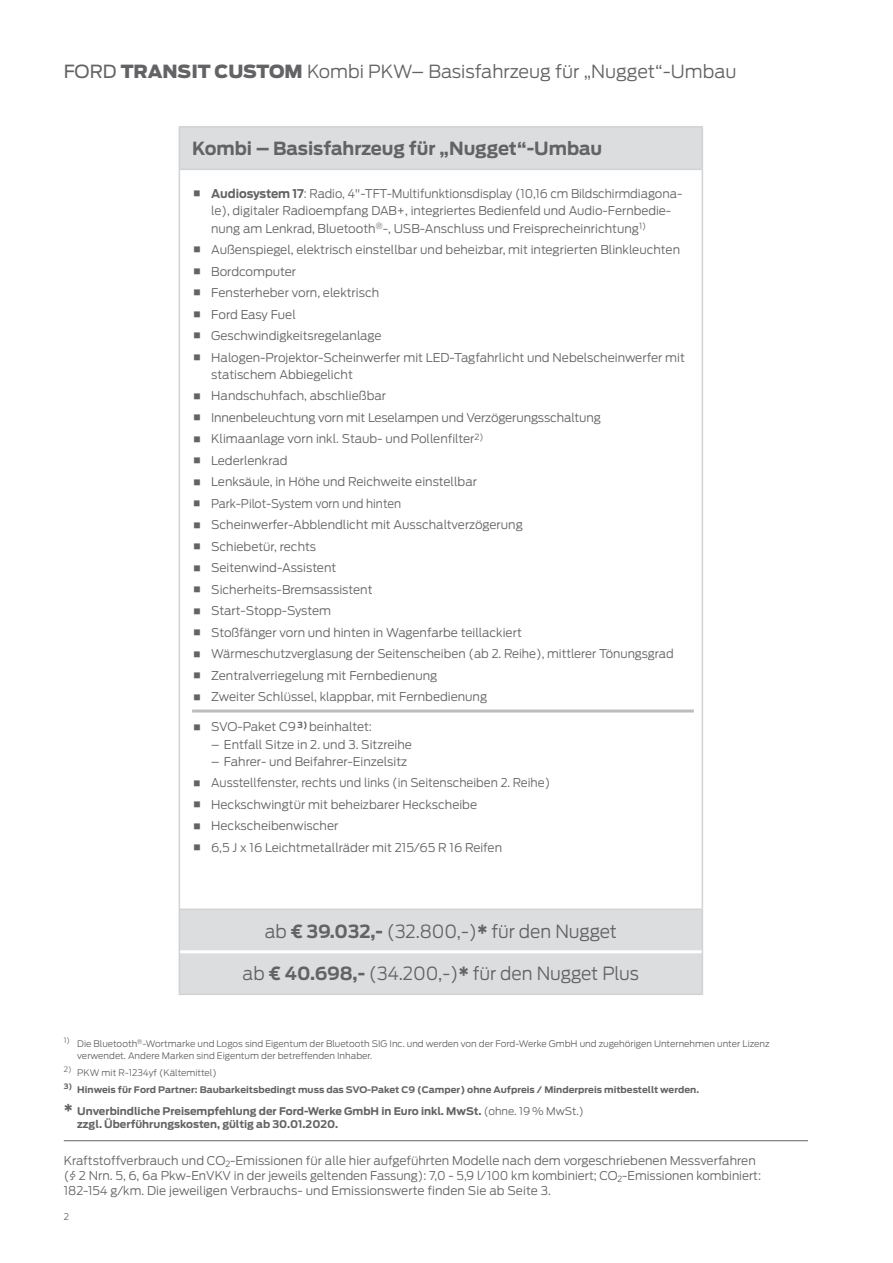
<style>
.page{position:relative;width:893px;height:1263px;background:#fff}
.page>*{position:absolute;margin:0;border:0;box-sizing:border-box;transform-origin:0 0}
.t1{font:300 18px "Ford Antenna";letter-spacing:-.005em;color:#636366}
.t2{font:700 18px "Ford Antenna";color:#636366}
.t3{font:300 12px/21.5px "Ford Antenna";color:#636366}
.t4{font:700 10.5px/12.6px "Ford Antenna";color:#636366}
.t5{font:300 9px/12.6px "Ford Antenna";color:#636366}
.t6{font:700 9px "Ford Antenna";letter-spacing:.005em;color:#636366}
.s1{font-weight:400}
.s2{font-weight:900}
.s3{font-weight:700}
.s4{font-size:15px}
.s5{font-weight:300}
</style>
<div class="page">
<hr style="left:64px;top:1140px;width:744px;height:1px;background:#636366">
<svg style="left:180px;top:128px;width:522px;height:865px"></svg>
<hr style="left:179px;top:126px;width:524px;height:2px;background:#d1d2d4">
<hr style="left:179px;top:128px;width:1px;height:41px;background:#d1d2d4">
<hr style="left:702px;top:128px;width:1px;height:41px;background:#d1d2d4">
<hr style="left:179px;top:170px;width:1px;height:738px;background:#d1d2d4">
<hr style="left:702px;top:170px;width:1px;height:738px;background:#d1d2d4">
<hr style="left:179px;top:908px;width:524px;height:2px;background:#d1d2d4">
<hr style="left:179px;top:910px;width:1px;height:42px;background:#d1d2d4">
<hr style="left:702px;top:910px;width:1px;height:42px;background:#d1d2d4">
<hr style="left:179px;top:169px;width:524px;height:1px;background:#d1d2d4">
<hr style="left:179px;top:952px;width:1px;height:41px;background:#d1d2d4">
<hr style="left:702px;top:952px;width:1px;height:41px;background:#d1d2d4">
<hr style="left:179px;top:993px;width:524px;height:2px;background:#d1d2d4">
<hr style="left:180px;top:950px;width:522px;height:3px;background:#fff">
<hr style="left:192px;top:709px;width:502px;height:3px;background:#bcbdc0">
<svg style="left:194px;top:191px;width:6px;height:6px"></svg>
<svg style="left:194px;top:247px;width:6px;height:6px"></svg>
<svg style="left:194px;top:268px;width:6px;height:6px"></svg>
<svg style="left:194px;top:290px;width:6px;height:6px"></svg>
<svg style="left:194px;top:311px;width:6px;height:6px"></svg>
<svg style="left:194px;top:333px;width:6px;height:6px"></svg>
<svg style="left:194px;top:354px;width:6px;height:6px"></svg>
<svg style="left:194px;top:393px;width:6px;height:6px"></svg>
<svg style="left:194px;top:415px;width:6px;height:5px"></svg>
<svg style="left:194px;top:436px;width:6px;height:6px"></svg>
<svg style="left:194px;top:458px;width:6px;height:5px"></svg>
<svg style="left:194px;top:479px;width:6px;height:6px"></svg>
<svg style="left:194px;top:501px;width:6px;height:5px"></svg>
<svg style="left:194px;top:522px;width:6px;height:6px"></svg>
<svg style="left:194px;top:544px;width:6px;height:5px"></svg>
<svg style="left:194px;top:565px;width:6px;height:6px"></svg>
<svg style="left:194px;top:587px;width:6px;height:5px"></svg>
<svg style="left:194px;top:608px;width:6px;height:6px"></svg>
<svg style="left:194px;top:630px;width:6px;height:5px"></svg>
<svg style="left:194px;top:651px;width:6px;height:6px"></svg>
<svg style="left:194px;top:673px;width:6px;height:5px"></svg>
<svg style="left:194px;top:694px;width:6px;height:6px"></svg>
<svg style="left:194px;top:724px;width:6px;height:6px"></svg>
<svg style="left:194px;top:780px;width:6px;height:6px"></svg>
<svg style="left:194px;top:802px;width:6px;height:5px"></svg>
<svg style="left:194px;top:823px;width:6px;height:6px"></svg>
<svg style="left:194px;top:845px;width:6px;height:5px"></svg>
<h1 class="t1" style="left:64px;top:56px;width:674px"><span class="s1">FORD</span> <span class="s2">TRANSIT CUSTOM</span> Kombi PKW– Basisfahrzeug für „Nugget“-Umbau</h1>
<h1 class="t2" style="left:192px;top:132px;width:412px">Kombi – Basisfahrzeug für „Nugget“-Umbau</h1>
<p class="t3" style="left:211px;top:184px;width:473px;line-height:17.2px"><span class="s3">Audiosystem 17</span>: Radio, 4"-TFT-Multifunktionsdisplay (10,16 cm Bildschirmdiagona&shy;le), digitaler Radioempfang DAB+, integriertes Bedienfeld und Audio-Fernbedie&shy;nung am Lenkrad, Bluetooth<sup>®</sup>-, USB-Anschluss und Freisprecheinrichtung<sup>1)</sup></p>
<p class="t3" style="left:211px;top:238px;width:475px">Außenspiegel, elektrisch einstellbar und beheizbar, mit integrierten Blinkleuchten Bordcomputer<br>Fensterheber vorn, elektrisch<br>Ford Easy Fuel<br>Geschwindigkeitsregelanlage<br>Halogen-Projektor-Scheinwerfer mit LED-Tagfahrlicht und Nebelscheinwerfer mit</p>
<p class="t3" style="left:211px;top:362px;width:464px">statischem Abbiegelicht<br>Handschuhfach, abschließbar<br>Innenbeleuchtung vorn mit Leselampen und Verzögerungsschaltung Klimaanlage vorn inkl. Staub- und Pollenfilter<sup>2)<br></sup>Lederlenkrad<br>Lenksäule, in Höhe und Reichweite einstellbar<br>Park-Pilot-System vorn und hinten<br>Scheinwerfer-Abblendlicht mit Ausschaltverzögerung<br>Schiebetür, rechts<br>Seitenwind-Assistent<br>Sicherheits-Bremsassistent<br>Start-Stopp-System<br>Stoßfänger vorn und hinten in Wagenfarbe teillackiert<br>Wärmeschutzverglasung der Seitenscheiben (ab 2. Reihe), mittlerer Tönungsgrad Zentralverriegelung mit Fernbedienung<br>Zweiter Schlüssel, klappbar, mit Fernbedienung</p>
<p class="t3" style="left:211px;top:715px;width:162px">SVO-Paket C9 <sup>3)</sup> beinhaltet:</p>
<p class="t3" style="left:211px;top:732px;width:202px">– Entfall Sitze in 2. und 3. Sitzreihe</p>
<p class="t3" style="left:211px;top:749px;width:340px">– Fahrer- und Beifahrer-Einzelsitz<br>Ausstellfenster, rechts und links (in Seitenscheiben 2. Reihe)<br>Heckschwingtür mit beheizbarer Heckscheibe Heckscheibenwischer<br>6,5 J x 16 Leichtmetallräder mit 215/65 R 16 Reifen</p>
<h1 class="t1" style="left:265px;top:916px;width:354px">ab <span class="s3">€ 39.032,-</span> (32.800,-)<span class="s3">*</span> für den Nugget</h1>
<h1 class="t1" style="left:243px;top:958px;width:398px">ab <span class="s3">€ 40.698,-</span> (34.200,-)<span class="s3">*</span> für den Nugget Plus</h1>
<p class="t5" style="left:77px;top:1036px;width:694px;text-indent:-14px"><sup>1)</sup> Die Bluetooth<sup>®</sup>-Wortmarke und Logos sind Eigentum der Bluetooth SIG Inc. und werden von der Ford-Werke GmbH und zugehörigen Unternehmen unter Lizenz verwendet. Andere Marken sind Eigentum der betreffenden Inhaber.</p>
<p class="t5" style="left:64px;top:1065px;width:155px"><sup>2)</sup> PKW mit R-1234yf (Kältemittel)</p>
<p class="t6" style="left:64px;top:1081px;width:637px"><sup>3)</sup> Hinweis für Ford Partner: Baubarkeitsbedingt muss das SVO-Paket C9 (Camper) ohne Aufpreis / Minderpreis mitbestellt werden.</p>
<p class="t4" style="left:77px;top:1104px;width:508px;text-indent:-14px"><span class="s4">*</span> Unverbindliche Preisempfehlung der Ford-Werke GmbH in Euro inkl. MwSt. <span class="s5">(ohne. 19 % MwSt.) </span>zzgl. Überführungskosten, gültig ab 30.01.2020.</p>
<p class="t3" style="left:64px;top:1152px;width:699px;line-height:15px">Kraftstoffverbrauch und CO<sub>2</sub>‑Emissionen für alle hier aufgeführten Modelle nach dem vorgeschriebenen Messverfahren (§ 2 Nrn. 5, 6, 6a Pkw-EnVKV in der jeweils geltenden Fassung): 7,0 - 5,9 l/100 km kombiniert; CO<sub>2</sub>‑Emissionen kombiniert:<br>182-154 g/km. Die jeweiligen Verbrauchs- und Emissionswerte finden Sie ab Seite 3.</p>
<p class="t5" style="left:64px;top:1209px;width:7px">2</p>
</div>
